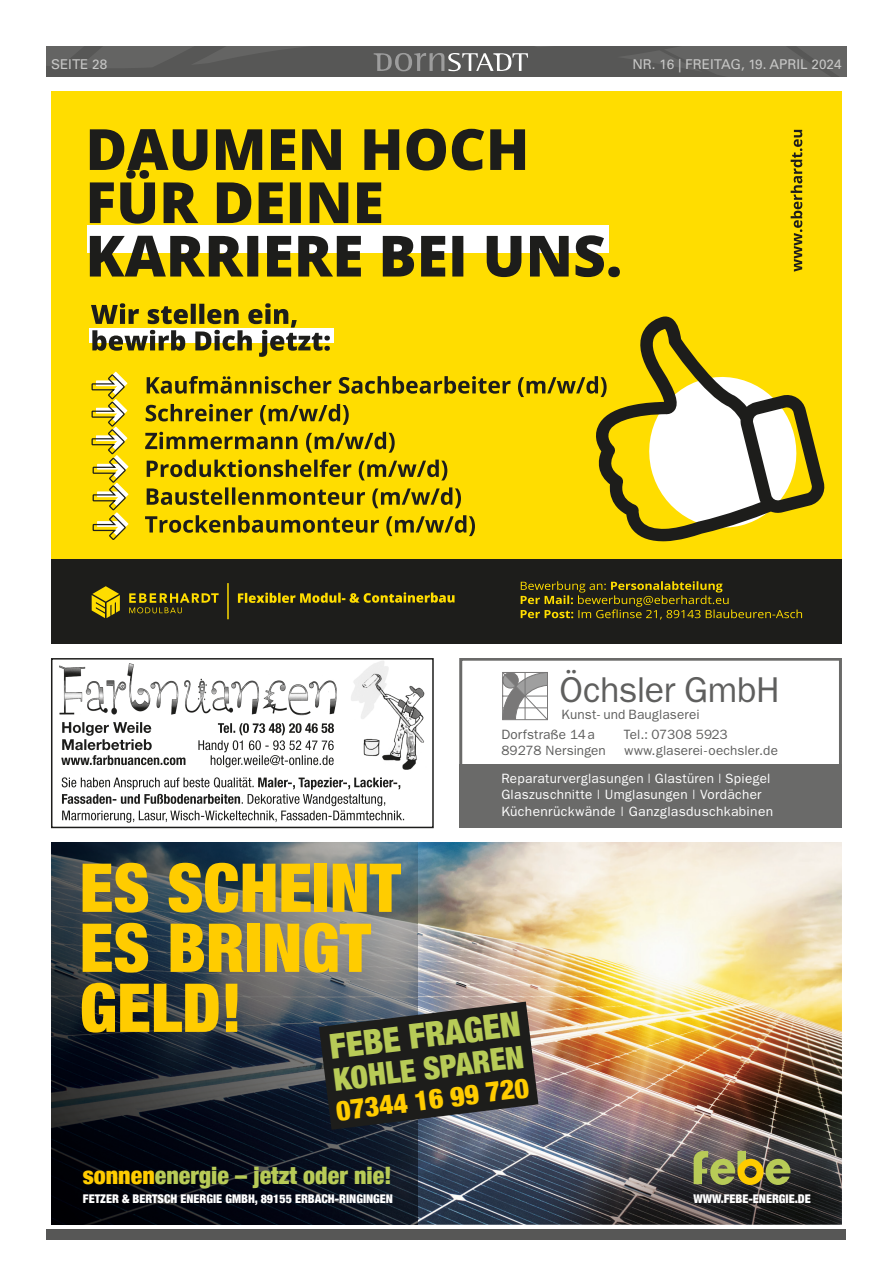
<style>
.page{position:relative;width:893px;height:1263px;background:#fff}
.page>*{position:absolute;margin:0;border:0;box-sizing:border-box;transform-origin:0 0}
.t1{font:900 condensed 67.5px/60px "Helvetica Neue";color:#fc0}
.t2{font:36px "Franklin Gothic";letter-spacing:-.005em;color:#5f5f5e}
.t3{font:900 condensed 34.35px "Helvetica Neue";color:#b8cb57}
.t4{font:900 condensed 31.05px "Helvetica Neue";color:#b8cb57}
.t5{font:900 condensed 27.6px "Helvetica Neue";color:#fc0}
.t6{font:900 condensed 24px "Helvetica Neue";color:#b8cb57}
.t7{font:13.5px/16.5px "Franklin Gothic";letter-spacing:.025em;color:#fff}
.t8{font:13.5px/20.2px "Franklin Gothic";letter-spacing:.01em;color:#5f5f5e}
.t9{font:13.5px "Univers LT Pro 55 Roman";color:#c7c7c6}
.t10{font:900 condensed 12px "Helvetica Neue";color:#fff}
.s1{color:#fc0}
</style>
<div class="page">
<img style="left:46px;top:46px;width:801px;height:1194px">
<p class="t9" style="left:51px;top:55px;width:58px">SEITE 28</p>
<p class="t9" style="left:632px;top:55px;width:211px">NR. 16 | FREITAG, 19. APRIL 2024</p>
<h2 class="t2" style="left:560px;top:669px;width:222px">Öchsler GmbH</h2>
<p class="t8" style="left:501px;top:704px;width:200px;text-indent:60px">Kunst- und Bauglaserei<br>Dorfstraße 14 a</p>
<p class="t8" style="left:501px;top:740px;width:106px">89278 Nersingen</p>
<p class="t8" style="left:624px;top:727px;width:156px;line-height:15.8px">Tel.: 07308 5923 www.glaserei-oechsler.de</p>
<p class="t7" style="left:501px;top:770px;width:273px">Reparaturverglasungen | Glastüren | Spiegel<br>Glaszuschnitte | Umglasungen | Vordächer<br>Küchenrückwände | Ganzglasduschkabinen</p>
<h1 class="t1" style="left:80px;top:854px;width:323px">ES SCHEINT<br>ES BRINGT<br>GELD!</h1>
<h3 class="t3" style="left:326px;top:1019px;width:193px;rotate:-7deg">FEBE FRAGEN</h3>
<h3 class="t4" style="left:331px;top:1054px;width:193px;rotate:-7deg">KOHLE SPAREN</h3>
<h3 class="t5" style="left:334px;top:1088px;width:195px;rotate:-7deg">07344 16 99 720</h3>
<h3 class="t6" style="left:83px;top:1156px;width:311px"><span class="s1">sonnen</span>energie – jetzt oder nie!</h3>
<p class="t10" style="left:83px;top:1189px;width:312px">FETZER &amp; BERTSCH ENERGIE GMBH, 89155 ERBACH-RINGINGEN</p>
<p class="t10" style="left:694px;top:1189px;width:119px">WWW.FEBE-ENERGIE.DE</p>
</div>
